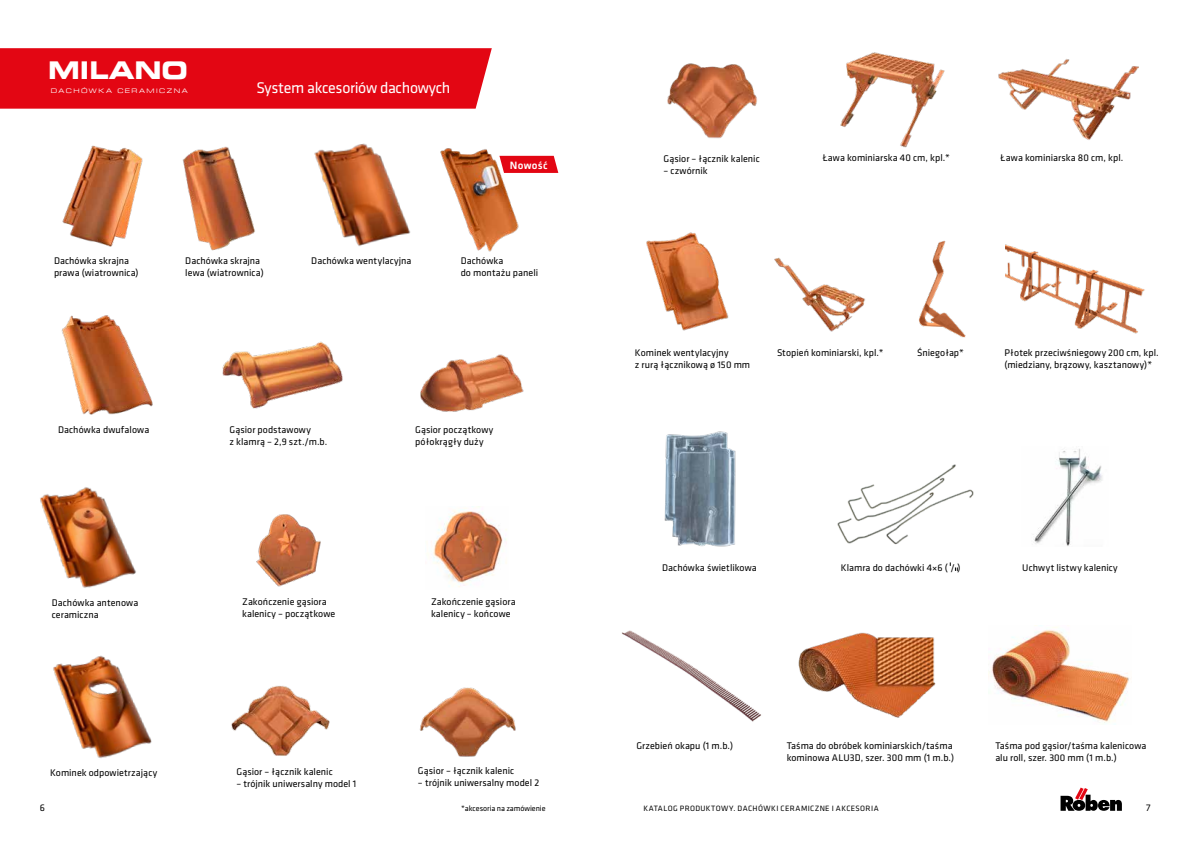
<style>
.page{position:relative;width:1191px;height:842px;background:#fff}
.page>*{position:absolute;margin:0;border:0;box-sizing:border-box;transform-origin:0 0}
.t1{font:700 24px "Square 721 Ex EU";color:#fff}
.t2{font:16px "Klavika Basic";letter-spacing:-.02em;color:#fff}
.t3{font:500 11px "Klavika Basic";letter-spacing:.025em;color:#fff}
.t4{font:10px/12px "Klavika Basic";letter-spacing:.005em;color:#000}
.t5{font:8px "Klavika Basic";letter-spacing:.04em;color:#000}
.t6{font:8px "Klavika Basic";letter-spacing:-.01em;color:#000}
.t7{font:6.1px "Square 721 Ex EU";letter-spacing:.235em;color:#fff}
</style>
<div class="page">
<svg style="left:1060px;top:787px;width:61px;height:24px"></svg>
<img style="left:664px;top:431px;width:72px;height:116px">
<img style="left:622px;top:630px;width:139px;height:92px">
<img style="left:798px;top:632px;width:138px;height:86px">
<img style="left:837px;top:464px;width:137px;height:81px">
<img style="left:1034px;top:449px;width:68px;height:97px">
<img style="left:989px;top:625px;width:141px;height:98px">
<img style="left:183px;top:146px;width:72px;height:105px">
<img style="left:222px;top:341px;width:121px;height:68px">
<img style="left:646px;top:232px;width:83px;height:99px">
<img style="left:420px;top:354px;width:104px;height:58px">
<img style="left:419px;top:687px;width:97px;height:70px">
<img style="left:998px;top:59px;width:140px;height:81px">
<img style="left:840px;top:52px;width:105px;height:96px">
<img style="left:774px;top:257px;width:91px;height:75px">
<img style="left:919px;top:240px;width:47px;height:98px">
<img style="left:1005px;top:244px;width:140px;height:90px">
<svg style="left:950px;top:562px;width:8px;height:9px"></svg>
<img style="left:231px;top:686px;width:99px;height:70px">
<img style="left:433px;top:506px;width:74px;height:81px">
<img style="left:256px;top:514px;width:65px;height:73px">
<img style="left:668px;top:63px;width:89px;height:76px">
<div style="left:0;top:48px;width:492px;height:61px;background:#e30613"></div>
<img style="left:297px;top:106px;width:129px;height:141px">
<img style="left:61px;top:315px;width:92px;height:100px">
<img style="left:62px;top:145px;width:81px;height:102px">
<img style="left:53px;top:655px;width:99px;height:103px">
<img style="left:40px;top:487px;width:96px;height:101px">
<img style="left:440px;top:148px;width:86px;height:104px">
<svg style="left:499px;top:156px;width:59px;height:17px"></svg>
<h1 class="t1" style="left:48px;top:56px;width:141px">MILANO</h1>
<p class="t7" style="left:51px;top:87px;width:139px">DACHÓWKA CERAMICZNA</p>
<h2 class="t2" style="left:256px;top:77px;width:196px">System akcesoriów dachowych</h2>
<p class="t3" style="left:510px;top:157px;width:39px">Nowość</p>
<p class="t4" style="left:185px;top:254px;width:80px">Dachówka skrajna lewa (wiatrownica)</p>
<p class="t4" style="left:54px;top:254px;width:86px">Dachówka skrajna prawa (wiatrownica)</p>
<p class="t4" style="left:311px;top:255px;width:102px">Dachówka wentylacyjna</p>
<p class="t4" style="left:461px;top:254px;width:79px">Dachówka<br>do montażu paneli</p>
<p class="t4" style="left:58px;top:423px;width:93px">Dachówka dwufalowa</p>
<p class="t4" style="left:229px;top:423px;width:99px">Gąsior podstawowy<br>z klamrą – 2,9 szt./m.b.</p>
<p class="t4" style="left:415px;top:423px;width:80px">Gąsior początkowy półokrągły duży</p>
<p class="t4" style="left:52px;top:596px;width:88px">Dachówka antenowa ceramiczna</p>
<p class="t4" style="left:242px;top:595px;width:95px">Zakończenie gąsiora kalenicy – początkowe</p>
<p class="t4" style="left:431px;top:595px;width:86px">Zakończenie gąsiora kalenicy – końcowe</p>
<p class="t4" style="left:50px;top:766px;width:109px">Kominek odpowietrzający</p>
<p class="t4" style="left:236px;top:766px;width:98px">Gąsior – łącznik kalenic</p>
<p class="t4" style="left:236px;top:778px;width:121px">– trójnik uniwersalny model 1</p>
<p class="t4" style="left:418px;top:764px;width:98px">Gąsior – łącznik kalenic</p>
<p class="t4" style="left:418px;top:776px;width:123px">– trójnik uniwersalny model 2</p>
<p class="t4" style="left:663px;top:152px;width:98px">Gąsior – łącznik kalenic</p>
<p class="t4" style="left:663px;top:164px;width:45px">– czwórnik</p>
<p class="t4" style="left:822px;top:152px;width:129px">Ława kominiarska 40 cm, kpl.*</p>
<p class="t4" style="left:1000px;top:152px;width:124px">Ława kominiarska 80 cm, kpl.</p>
<p class="t4" style="left:635px;top:346px;width:117px">Kominek wentylacyjny<br>z rurą łącznikową ø 150 mm</p>
<p class="t4" style="left:777px;top:346px;width:108px">Stopień kominiarski, kpl.*</p>
<p class="t4" style="left:917px;top:346px;width:48px">Śniegołap*</p>
<p class="t4" style="left:1004px;top:346px;width:156px">Płotek przeciwśniegowy 200 cm, kpl. (miedziany, brązowy, kasztanowy)*</p>
<p class="t4" style="left:662px;top:561px;width:96px">Dachówka świetlikowa</p>
<p class="t4" style="left:840px;top:561px;width:121px">Klamra do dachówki 4×6 ( / )</p>
<p class="t4" style="left:1022px;top:561px;width:97px">Uchwyt listwy kalenicy</p>
<p class="t4" style="left:636px;top:739px;width:98px">Grzebień okapu (1 m.b.)</p>
<p class="t4" style="left:786px;top:739px;width:169px">Taśma do obróbek kominiarskich/taśma kominowa ALU3D, szer. 300 mm (1 m.b.)</p>
<p class="t4" style="left:995px;top:739px;width:152px">Taśma pod gąsior/taśma kalenicowa alu roll, szer. 300 mm (1 m.b.)</p>
<p class="t4" style="left:40px;top:801px;width:7px">6</p>
<p class="t5" style="left:643px;top:803px;width:237px">KATALOG PRODUKTOWY. DACHÓWKI CERAMICZNE I AKCESORIA</p>
<p class="t4" style="left:1146px;top:801px;width:6px">7</p>
<p class="t6" style="left:461px;top:803px;width:86px">*akcesoria na zamówienie</p>
</div>
